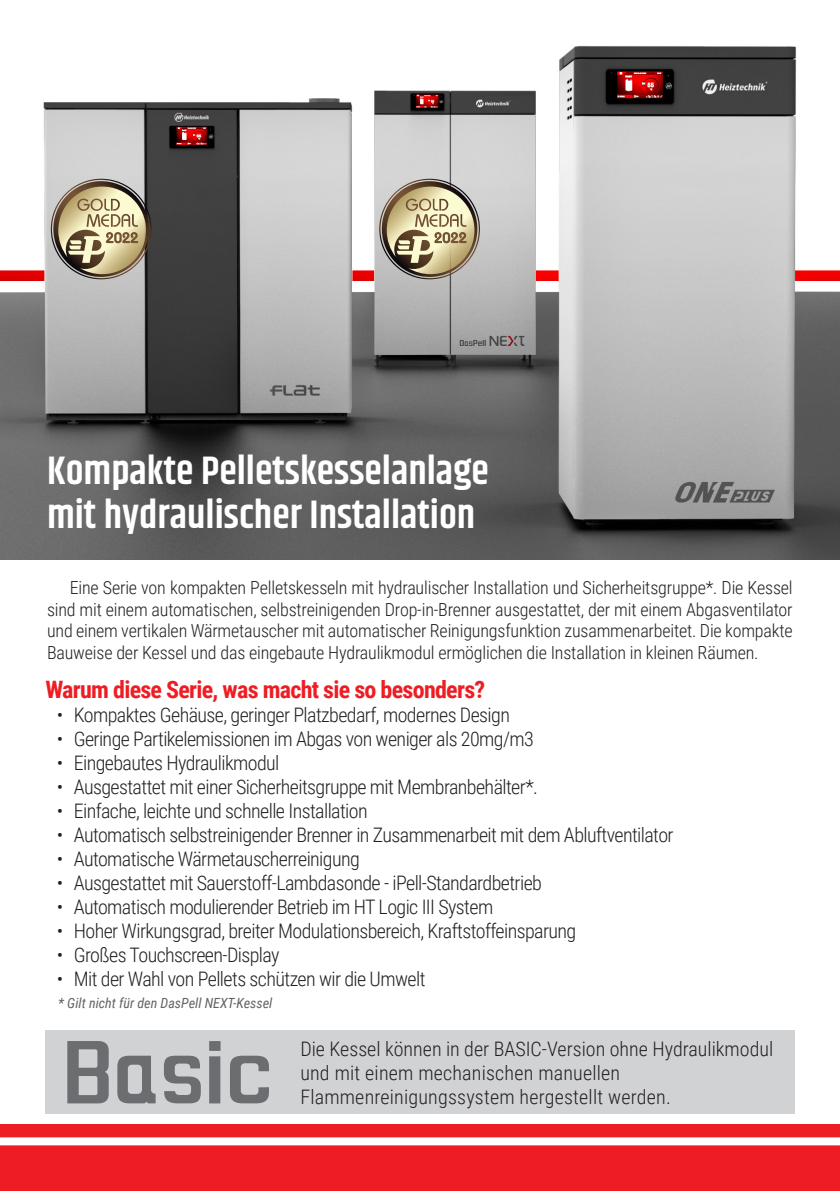
<style>
.page{position:relative;width:840px;height:1191px;background:#fff}
.page>*{position:absolute;margin:0;border:0;box-sizing:border-box;transform-origin:0 0}
.t1{font:600 40px/44px "Khand";color:#fff}
.t2{font:700 24px "Roboto Condensed";letter-spacing:-.03em;color:#ee1d23}
.t3{font:300 20px "Roboto Condensed";letter-spacing:-.03em;color:#231f20}
.t4{font:300 20px/24px "Roboto Condensed";letter-spacing:.01em;color:#231f20}
.t5{font:300 18px/21.6px "Roboto Condensed";letter-spacing:-.01em;color:#231f20;text-align:justify}
.t6{font:italic 14px "Roboto Condensed";color:#636366}
</style>
<div class="page">
<div style="left:0;top:1124px;width:839px;height:67px;background:#ee1d23"></div>
<img style="left:0;top:46px;width:839px;height:514px">
<div style="left:0;top:1137px;width:839px;height:8px;background:#fff"></div>
<div style="left:45px;top:1030px;width:749px;height:84px;background:#d1d2d4"></div>
<svg style="left:230px;top:1055px;width:39px;height:48px"></svg>
<svg style="left:67px;top:1041px;width:153px;height:62px"></svg>
<svg style="left:49px;top:177px;width:105px;height:105px"></svg>
<svg style="left:54px;top:181px;width:94px;height:95px"></svg>
<svg style="left:377px;top:177px;width:105px;height:105px"></svg>
<svg style="left:382px;top:181px;width:94px;height:95px"></svg>
<h1 class="t1" style="left:47px;top:450px;width:443px">Kompakte Pelletskesselanlage mit hydraulischer Installation</h1>
<p class="t5" style="left:47px;top:576px;width:746px;text-indent:23px">Eine Serie von kompakten Pelletskesseln mit hydraulischer Installation und Sicherheitsgruppe*. Die Kessel sind mit einem automatischen, selbstreinigenden Drop-in-Brenner ausgestattet, der mit einem Abgasventilator und einem vertikalen Wärmetauscher mit automatischer Reinigungsfunktion zusammenarbeitet. Die kompakte Bauweise der Kessel und das eingebaute Hydraulikmodul ermöglichen die Installation in kleinen Räumen.</p>
<p class="t2" style="left:45px;top:672px;width:441px">Warum diese Serie, was macht sie so besonders?</p>
<p class="t3" style="left:57px;top:700px;width:454px">• Kompaktes Gehäuse, geringer Platzbedarf, modernes Design</p>
<p class="t3" style="left:57px;top:724px;width:478px">• Geringe Partikelemissionen im Abgas von weniger als 20mg/m3</p>
<p class="t3" style="left:57px;top:748px;width:224px">• Eingebautes Hydraulikmodul</p>
<p class="t3" style="left:57px;top:772px;width:482px">• Ausgestattet mit einer Sicherheitsgruppe mit Membranbehälter*.</p>
<p class="t3" style="left:57px;top:796px;width:312px">• Einfache, leichte und schnelle Installation</p>
<p class="t3" style="left:57px;top:820px;width:618px">• Automatisch selbstreinigender Brenner in Zusammenarbeit mit dem Abluftventilator</p>
<p class="t3" style="left:57px;top:844px;width:304px">• Automatische Wärmetauscherreinigung</p>
<p class="t3" style="left:57px;top:868px;width:486px">• Ausgestattet mit Sauerstoff-Lambdasonde - iPell-Standardbetrieb</p>
<p class="t3" style="left:57px;top:892px;width:438px">• Automatisch modulierender Betrieb im HT Logic III System</p>
<p class="t3" style="left:57px;top:916px;width:520px">• Hoher Wirkungsgrad, breiter Modulationsbereich, Kraftstoffeinsparung</p>
<p class="t3" style="left:57px;top:940px;width:224px">• Großes Touchscreen-Display</p>
<p class="t3" style="left:57px;top:964px;width:370px">• Mit der Wahl von Pellets schützen wir die Umwelt</p>
<p class="t6" style="left:58px;top:992px;width:216px">* Gilt nicht für den DasPell NEXT-Kessel</p>
<p class="t4" style="left:300px;top:1035px;width:474px">Die Kessel können in der BASIC-Version ohne Hydraulikmodul und mit einem mechanischen manuellen<br>Flammenreinigungssystem hergestellt werden.</p>
</div>
